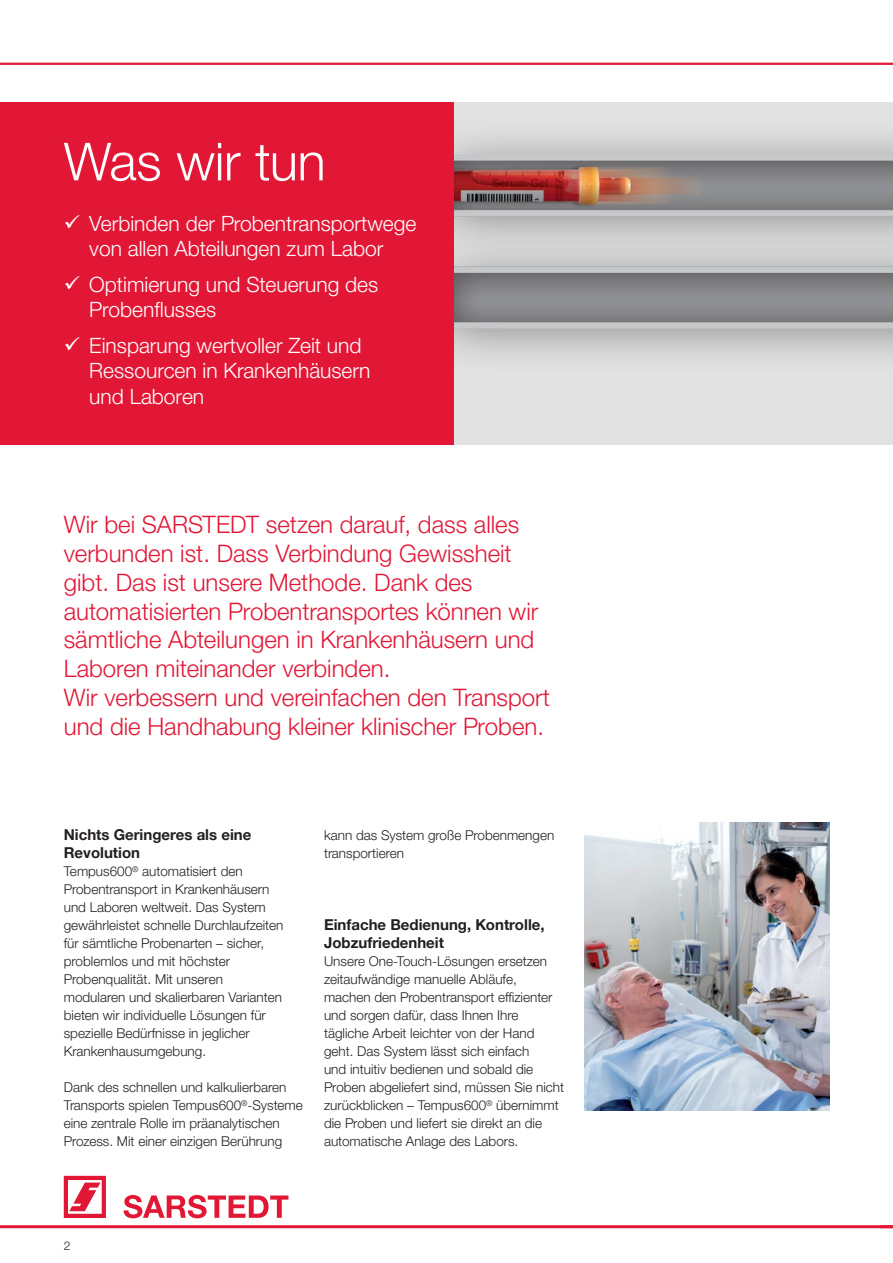
<style>
.page{position:relative;width:893px;height:1263px;background:#fff}
.page>*{position:absolute;margin:0;border:0;box-sizing:border-box;transform-origin:0 0}
.t1{font:300 52.5px "Helvetica Neue LTW1 G";letter-spacing:-.01em;color:#fff}
.t2{font:300 24px/28.8px "Helvetica Neue LTW1 G";color:#e21736}
.t3{font:300 21px/25.2px "Helvetica Neue LTW1 G";color:#fff}
.t4{font:700 15px/18px "Helvetica Neue LTW1 G";color:#231f20}
.t5{font:300 13.5px/18px "Helvetica Neue LTW1 G";color:#231f20}
.t6{font:300 12px "Helvetica Neue LTW1 G";color:#231f20}
</style>
<div class="page">
<div style="left:0;top:102px;width:454px;height:342px;background:#e21736"></div>
<img style="left:454px;top:102px;width:439px;height:342px">
<img style="left:584px;top:822px;width:245px;height:288px">
<hr style="left:0;top:63px;width:893px;height:2px;background:#e21736">
<hr style="left:0;top:1225px;width:893px;height:3px;background:#e21736">
<svg style="left:880px;top:1225px;width:13px;height:1px"></svg>
<svg style="left:64px;top:1176px;width:42px;height:42px"></svg>
<svg style="left:124px;top:1195px;width:164px;height:23px"></svg>
<h1 class="t1" style="left:64px;top:130px;width:263px">Was wir tun</h1>
<h3 class="t3" style="left:89px;top:211px;width:329px">Verbinden der Probentransportwege von allen Abteilungen zum Labor</h3>
<h3 class="t3" style="left:89px;top:272px;width:290px">Optimierung und Steuerung des<br>Probenflusses</h3>
<h3 class="t3" style="left:89px;top:333px;width:283px">Einsparung wertvoller Zeit und<br>Ressourcen in Krankenhäusern und Laboren</h3>
<p class="t2" style="left:64px;top:510px;width:488px">Wir bei SARSTEDT setzen darauf, dass alles verbunden ist. Dass Verbindung Gewissheit gibt. Das ist unsere Methode. Dank des automatisierten Probentransportes können wir sämtliche Abteilungen in Krankenhäusern und Laboren miteinander verbinden.<br>Wir verbessern und vereinfachen den Transport und die Handhabung kleiner klinischer Proben.</p>
<p class="t4" style="left:64px;top:826px;width:189px">Nichts Geringeres als eine<br>Revolution</p>
<p class="t5" style="left:64px;top:862px;width:221px">Tempus600<sup>®</sup> automatisiert den Probentransport in Krankenhäusern und Laboren weltweit. Das System gewährleistet schnelle Durchlaufzeiten für sämtliche Probenarten – sicher, problemlos und mit höchster Probenqualität. Mit unseren modularen und skalierbaren Varianten bieten wir individuelle Lösungen für spezielle Bedürfnisse in jeglicher Krankenhausumgebung.</p>
<p class="t5" style="left:64px;top:1078px;width:240px">Dank des schnellen und kalkulierbaren Transports spielen Tempus600<sup>®</sup>-Systeme eine zentrale Rolle im präanalytischen Prozess. Mit einer einzigen Berührung</p>
<p class="t5" style="left:324px;top:826px;width:232px">kann das System große Probenmengen transportieren</p>
<p class="t4" style="left:324px;top:916px;width:222px">Einfache Bedienung, Kontrolle,<br>Jobzufriedenheit</p>
<p class="t5" style="left:324px;top:952px;width:242px">Unsere One-Touch-Lösungen ersetzen zeitaufwändige manuelle Abläufe, machen den Probentransport effizienter und sorgen dafür, dass Ihnen Ihre tägliche Arbeit leichter von der Hand geht. Das System lässt sich einfach<br>und intuitiv bedienen und sobald die Proben abgeliefert sind, müssen Sie nicht zurückblicken – Tempus600<sup>®</sup> übernimmt die Proben und liefert sie direkt an die automatische Anlage des Labors.</p>
<p class="t6" style="left:64px;top:1238px;width:8px">2</p>
</div>
